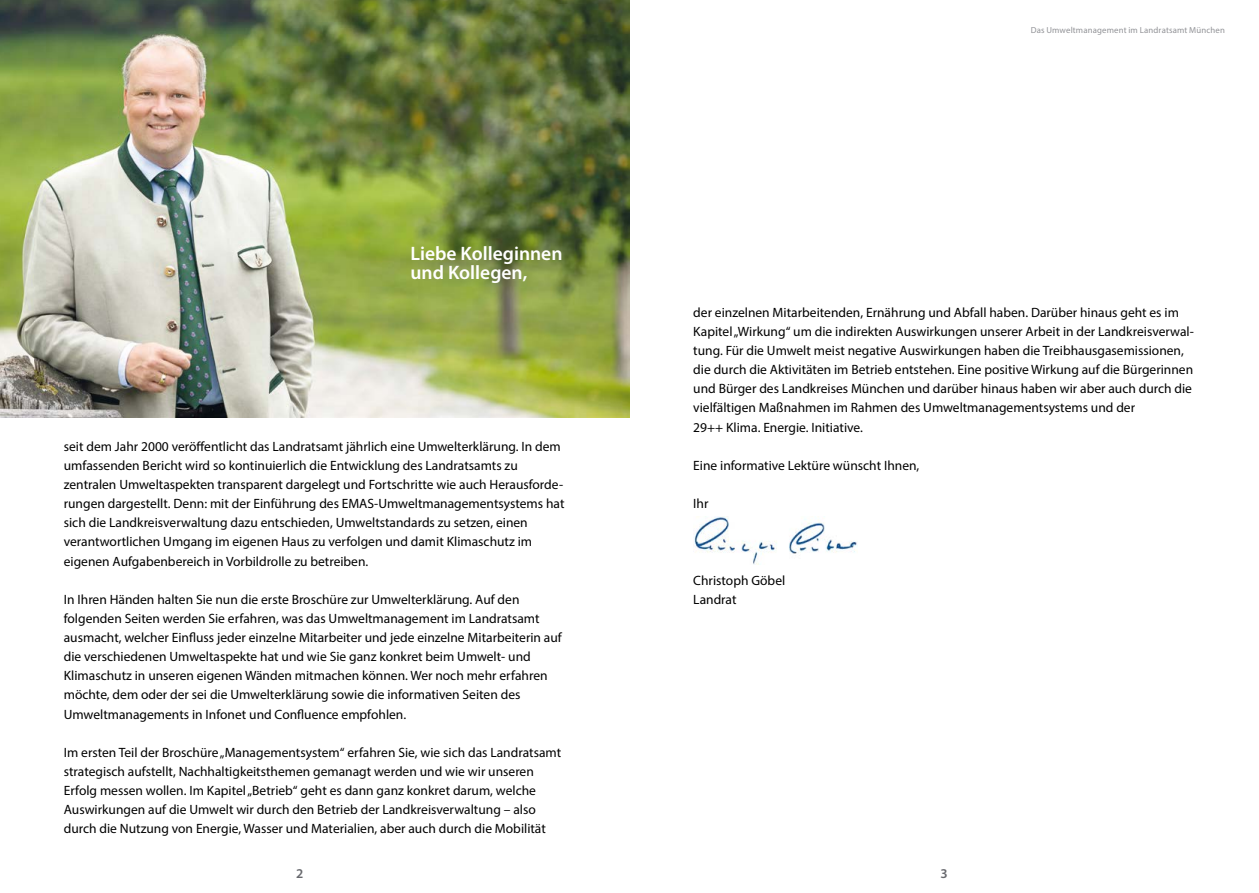
<style>
.page{position:relative;width:1259px;height:893px;background:#fff}
.page>*{position:absolute;margin:0;border:0;box-sizing:border-box;transform-origin:0 0}
.t1{font:600 19.5px/19.2px "Myriad Pro";color:#fff}
.t2{font:13.5px/19.2px "Myriad Pro";color:#000}
.t3{font:600 13.5px "Myriad Pro";color:#68696e}
.t4{font:8.7px "Myriad Pro";letter-spacing:.015em;color:#919296}
</style>
<div class="page">
<img style="left:694px;top:517px;width:163px;height:47px">
<img style="left:0;top:0;width:629px;height:417px">
<h1 class="t1" style="left:410px;top:243px;width:154px">Liebe Kolleginnen und Kollegen,</h1>
<p class="t2" style="left:64px;top:436px;width:502px">seit dem Jahr 2000 veröffentlicht das Landratsamt jährlich eine Umwelterklärung. In dem umfassenden Bericht wird so kontinuierlich die Entwicklung des Landratsamts zu zentralen Umweltaspekten transparent dargelegt und Fortschritte wie auch Herausforde&shy;rungen dargestellt. Denn: mit der Einführung des EMAS-Umweltmanagementsystems hat sich die Landkreisverwaltung dazu entschieden, Umweltstandards zu setzen, einen verantwortlichen Umgang im eigenen Haus zu verfolgen und damit Klimaschutz im eigenen Aufgabenbereich in Vorbildrolle zu betreiben.</p>
<p class="t2" style="left:64px;top:589px;width:499px">In Ihren Händen halten Sie nun die erste Broschüre zur Umwelterklärung. Auf den folgenden Seiten werden Sie erfahren, was das Umweltmanagement im Landratsamt ausmacht, welcher Einfluss jeder einzelne Mitarbeiter und jede einzelne Mitarbeiterin auf die verschiedenen Umweltaspekte hat und wie Sie ganz konkret beim Umwelt- und Klimaschutz in unseren eigenen Wänden mitmachen können. Wer noch mehr erfahren möchte, dem oder der sei die Umwelterklärung sowie die informativen Seiten des Umweltmanagements in Infonet und Confluence empfohlen.</p>
<p class="t2" style="left:64px;top:742px;width:499px">Im ersten Teil der Broschüre „Managementsystem“ erfahren Sie, wie sich das Landratsamt strategisch aufstellt, Nachhaltigkeitsthemen gemanagt werden und wie wir unseren Erfolg messen wollen. Im Kapitel „Betrieb“ geht es dann ganz konkret darum, welche Auswirkungen auf die Umwelt wir durch den Betrieb der Landkreisverwaltung – also durch die Nutzung von Energie, Wasser und Materialien, aber auch durch die Mobilität</p>
<p class="t3" style="left:296px;top:865px;width:9px">2</p>
<p class="t4" style="left:1031px;top:25px;width:196px">Das Umweltmanagement im Landratsamt München</p>
<p class="t2" style="left:693px;top:302px;width:502px">der einzelnen Mitarbeitenden, Ernährung und Abfall haben. Darüber hinaus geht es im Kapitel „Wirkung“ um die indirekten Auswirkungen unserer Arbeit in der Landkreisverwal&shy;tung. Für die Umwelt meist negative Auswirkungen haben die Treibhausgasemissionen, die durch die Aktivitäten im Betrieb entstehen. Eine positive Wirkung auf die Bürgerinnen und Bürger des Landkreises München und darüber hinaus haben wir aber auch durch die vielfältigen Maßnahmen im Rahmen des Umweltmanagementsystems und der<br>29++ Klima. Energie. Initiative.</p>
<p class="t2" style="left:693px;top:455px;width:228px">Eine informative Lektüre wünscht Ihnen,</p>
<p class="t2" style="left:693px;top:494px;width:17px">Ihr</p>
<p class="t2" style="left:693px;top:570px;width:93px">Christoph Göbel<br>Landrat</p>
<p class="t3" style="left:940px;top:865px;width:9px">3</p>
</div>
